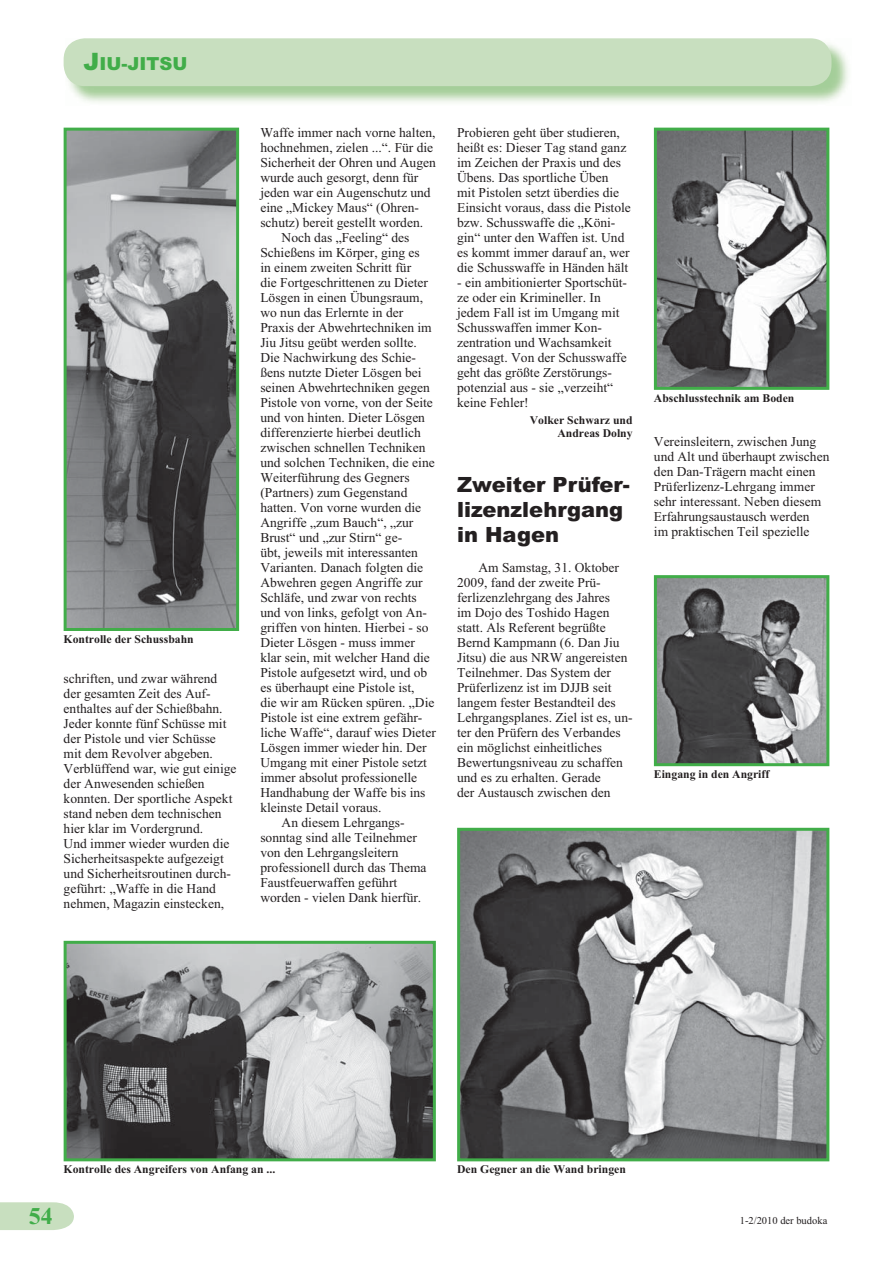
<style>
.page{position:relative;width:893px;height:1263px;background:#fff}
.page>*{position:absolute;margin:0;border:0;box-sizing:border-box;transform-origin:0 0}
.t1{font:700 24px "Times New Roman";color:#41ad49}
.t2{font:900 21px/25.2px "Arial";color:#231f20}
.t3{font:900 18px "Arial";color:#41ad49}
.t4{font:13.5px/15px "Times New Roman";color:#231f20}
.t5{font:700 11.7px/12.8px "Times New Roman";color:#231f20;text-align:right}
.t6{font:10.5px "Times New Roman";color:#231f20}
.s1{font-size:24px}
</style>
<div class="page">
<svg style="left:0;top:1202px;width:74px;height:28px;background:#cbe1c3"></svg>
<img style="left:65px;top:39px;width:783px;height:64px">
<div style="left:64px;top:38px;width:767px;height:48px;background:#c8dfbf;border-radius:21px"></div>
<img style="left:68px;top:132px;width:167px;height:495px">
<div style="left:64px;top:128px;width:175px;height:503px;border:3px solid #41ad49"></div>
<img style="left:68px;top:945px;width:364px;height:212px">
<div style="left:64px;top:941px;width:372px;height:220px;border:3px solid #41ad49"></div>
<img style="left:658px;top:132px;width:167px;height:254px">
<div style="left:654px;top:128px;width:175px;height:262px;border:3px solid #41ad49"></div>
<img style="left:461px;top:832px;width:364px;height:325px">
<div style="left:457px;top:828px;width:372px;height:333px;border:3px solid #41ad49"></div>
<img style="left:658px;top:579px;width:167px;height:183px">
<div style="left:654px;top:575px;width:175px;height:191px;border:3px solid #41ad49"></div>
<h3 class="t3" style="left:83px;top:57px;width:105px"><span class="s1">J</span>IU-JITSU</h3>
<p class="t5" style="left:64px;top:634px;width:132px">Kontrolle der Schussbahn</p>
<p class="t4" style="left:64px;top:673px;width:174px">schriften, und zwar während der gesamten Zeit des Auf&shy;enthaltes auf der Schießbahn.<br>Jeder konnte fünf Schüsse mit der Pistole und vier Schüsse mit dem Revolver abgeben.<br>Verblüffend war, wie gut einige der Anwesenden schießen konnten. Der sportliche Aspekt stand neben dem technischen hier klar im Vordergrund.<br>Und immer wieder wurden die<br>Sicherheitsaspekte aufgezeigt und Sicherheitsroutinen durch&shy;geführt: „Waffe in die Hand nehmen, Magazin einstecken,</p>
<p class="t4" style="left:260px;top:126px;width:177px">Waffe immer nach vorne halten,</p>
<p class="t4" style="left:260px;top:141px;width:174px">hochnehmen, zielen ...“. Für die</p>
<p class="t4" style="left:260px;top:156px;width:177px">Sicherheit der Ohren und Augen</p>
<p class="t4" style="left:260px;top:171px;width:159px">wurde auch gesorgt, denn für</p>
<p class="t4" style="left:260px;top:186px;width:172px">jeden war ein Augenschutz und</p>
<p class="t4" style="left:260px;top:201px;width:160px">eine „Mickey Maus“ (Ohren-</p>
<p class="t4" style="left:260px;top:216px;width:164px">schutz) bereit gestellt worden.</p>
<p class="t4" style="left:282px;top:231px;width:129px">Noch das „Feeling“ des</p>
<p class="t4" style="left:260px;top:246px;width:161px">Schießens im Körper, ging es</p>
<p class="t4" style="left:260px;top:261px;width:152px">in einem zweiten Schritt für</p>
<p class="t4" style="left:260px;top:276px;width:169px">die Fortgeschrittenen zu Dieter</p>
<p class="t4" style="left:260px;top:291px;width:164px">Lösgen in einen Übungsraum,</p>
<p class="t4" style="left:260px;top:306px;width:144px">wo nun das Erlernte in der</p>
<p class="t4" style="left:260px;top:321px;width:173px">Praxis der Abwehrtechniken im</p>
<p class="t4" style="left:260px;top:336px;width:158px">Jiu Jitsu geübt werden sollte.</p>
<p class="t4" style="left:260px;top:351px;width:157px">Die Nachwirkung des Schie-</p>
<p class="t4" style="left:260px;top:366px;width:163px">ßens nutzte Dieter Lösgen bei</p>
<p class="t4" style="left:260px;top:381px;width:171px">seinen Abwehrtechniken gegen</p>
<p class="t4" style="left:260px;top:396px;width:174px">Pistole von vorne, von der Seite</p>
<p class="t4" style="left:260px;top:411px;width:166px">und von hinten. Dieter Lösgen</p>
<p class="t4" style="left:260px;top:426px;width:162px">differenzierte hierbei deutlich</p>
<p class="t4" style="left:260px;top:441px;width:166px">zwischen schnellen Techniken</p>
<p class="t4" style="left:260px;top:456px;width:176px">und solchen Techniken, die eine</p>
<p class="t4" style="left:260px;top:471px;width:151px">Weiterführung des Gegners</p>
<p class="t4" style="left:260px;top:486px;width:148px">(Partners) zum Gegenstand</p>
<p class="t4" style="left:260px;top:501px;width:162px">hatten. Von vorne wurden die</p>
<p class="t4" style="left:260px;top:516px;width:154px">Angriffe „zum Bauch“, „zur</p>
<p class="t4" style="left:260px;top:531px;width:143px">Brust“ und „zur Stirn“ ge-</p>
<p class="t4" style="left:260px;top:546px;width:159px">übt, jeweils mit interessanten</p>
<p class="t4" style="left:260px;top:561px;width:164px">Varianten. Danach folgten die</p>
<p class="t4" style="left:260px;top:576px;width:164px">Abwehren gegen Angriffe zur</p>
<p class="t4" style="left:260px;top:591px;width:158px">Schläfe, und zwar von rechts</p>
<p class="t4" style="left:260px;top:606px;width:168px">und von links, gefolgt von An-</p>
<p class="t4" style="left:260px;top:621px;width:169px">griffen von hinten. Hierbei - so</p>
<p class="t4" style="left:260px;top:636px;width:156px">Dieter Lösgen - muss immer</p>
<p class="t4" style="left:260px;top:651px;width:171px">klar sein, mit welcher Hand die</p>
<p class="t4" style="left:260px;top:666px;width:168px">Pistole aufgesetzt wird, und ob</p>
<p class="t4" style="left:260px;top:681px;width:156px">es überhaupt eine Pistole ist,</p>
<p class="t4" style="left:260px;top:696px;width:175px">die wir am Rücken spüren. „Die</p>
<p class="t4" style="left:260px;top:711px;width:163px">Pistole ist eine extrem gefähr-</p>
<p class="t4" style="left:260px;top:726px;width:177px">liche Waffe“, darauf wies Dieter</p>
<p class="t4" style="left:260px;top:741px;width:168px">Lösgen immer wieder hin. Der</p>
<p class="t4" style="left:260px;top:756px;width:168px">Umgang mit einer Pistole setzt</p>
<p class="t4" style="left:260px;top:771px;width:158px">immer absolut professionelle</p>
<p class="t4" style="left:260px;top:786px;width:166px">Handhabung der Waffe bis ins</p>
<p class="t4" style="left:260px;top:801px;width:123px">kleinste Detail voraus.</p>
<p class="t4" style="left:282px;top:816px;width:124px">An diesem Lehrgangs-</p>
<p class="t4" style="left:260px;top:831px;width:158px">sonntag sind alle Teilnehmer</p>
<p class="t4" style="left:260px;top:846px;width:139px">von den Lehrgangsleitern</p>
<p class="t4" style="left:260px;top:861px;width:168px">professionell durch das Thema</p>
<p class="t4" style="left:260px;top:876px;width:138px">Faustfeuerwaffen geführt</p>
<p class="t4" style="left:260px;top:891px;width:162px">worden - vielen Dank hierfür.</p>
<p class="t4" style="left:457px;top:126px;width:175px">Probieren geht über studieren, heißt es: Dieser Tag stand ganz im Zeichen der Praxis und des<br>Übens. Das sportliche Üben<br>mit Pistolen setzt überdies die<br>Einsicht voraus, dass die Pistole bzw. Schusswaffe die „Köni&shy;gin“ unter den Waffen ist. Und es kommt immer darauf an, wer die Schusswaffe in Händen hält</p>
<p class="t4" style="left:457px;top:276px;width:171px">- ein ambitionierter Sportschüt&shy;ze oder ein Krimineller. In jedem Fall ist im Umgang mit<br>Schusswaffen immer Kon&shy;zentration und Wachsamkeit angesagt. Von der Schusswaffe geht das größte Zerstörungs&shy;potenzial aus - sie „verzeiht“ keine Fehler!</p>
<p class="t5" style="left:530px;top:415px;width:104px">Volker Schwarz und<br>Andreas Dolny</p>
<h2 class="t2" style="left:457px;top:474px;width:174px">Zweiter Prüfer&shy;lizenzlehrgang in Hagen</h2>
<p class="t4" style="left:457px;top:562px;width:177px;text-indent:21px">Am Samstag, 31. Oktober<br>2009, fand der zweite Prü&shy;ferlizenzlehrgang des Jahres<br>im Dojo des Toshido Hagen statt. Als Referent begrüßte<br>Bernd Kampmann (6. Dan Jiu<br>Jitsu) die aus NRW angereisten<br>Teilnehmer. Das System der<br>Prüferlizenz ist im DJJB seit langem fester Bestandteil des<br>Lehrgangsplanes. Ziel ist es, un&shy;ter den Prüfern des Verbandes ein möglichst einheitliches<br>Bewertungsniveau zu schaffen und es zu erhalten. Gerade<br>der Austausch zwischen den</p>
<p class="t5" style="left:654px;top:393px;width:142px">Abschlusstechnik am Boden</p>
<p class="t4" style="left:654px;top:435px;width:177px">Vereinsleitern, zwischen Jung und Alt und überhaupt zwischen den Dan-Trägern macht einen<br>Prüferlizenz-Lehrgang immer sehr interessant. Neben diesem<br>Erfahrungsaustausch werden<br>im praktischen Teil spezielle</p>
<p class="t5" style="left:654px;top:769px;width:117px">Eingang in den Angriff</p>
<p class="t5" style="left:64px;top:1164px;width:213px">Kontrolle des Angreifers von Anfang an ...</p>
<p class="t5" style="left:457px;top:1164px;width:170px">Den Gegner an die Wand bringen</p>
<h1 class="t1" style="left:29px;top:1208px;width:25px">54</h1>
<p class="t6" style="left:739px;top:1217px;width:89px">1-2/2010 der budoka</p>
</div>
